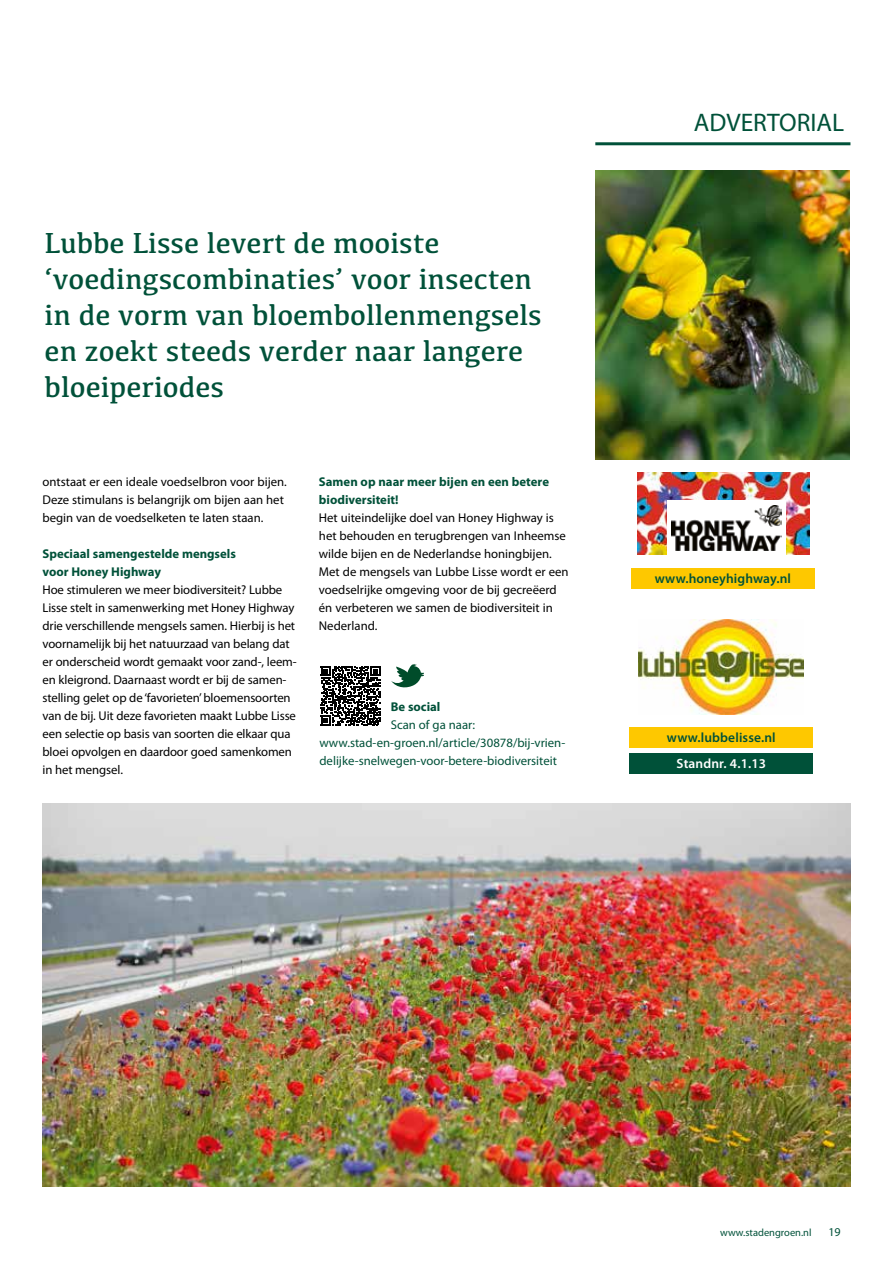
<style>
.page{position:relative;width:893px;height:1263px;background:#fff}
.page>*{position:absolute;margin:0;border:0;box-sizing:border-box;transform-origin:0 0}
.t1{font:30px/36px "Kefa";color:#005139}
.t2{font:25.5px "Myriad Pro";color:#005139}
.t3{font:600 13.5px "Myriad Pro";letter-spacing:.01em;color:#005139}
.t4{font:600 13.5px "Myriad Pro";letter-spacing:.01em;color:#fff}
.t5{font:12.75px/18px "Myriad Pro";letter-spacing:-.01em;color:#000}
.t6{font:12.75px/18px "Myriad Pro";color:#005139}
.t7{font:700 12.75px/18px "Myriad Pro";color:#005139}
.t8{font:12px "Myriad Pro";color:#005139}
.t9{font:10.5px "Myriad Pro";color:#005139}
</style>
<div class="page">
<hr style="left:595px;top:142px;width:255px;height:3px;background:#005139">
<img style="left:639px;top:620px;width:164px;height:94px">
<img style="left:43px;top:804px;width:808px;height:382px">
<img style="left:595px;top:170px;width:254px;height:289px">
<div style="left:629px;top:727px;width:184px;height:20px;background:#fec800"></div>
<div style="left:629px;top:753px;width:184px;height:20px;background:#005139"></div>
<div style="left:631px;top:568px;width:184px;height:20px;background:#fec800"></div>
<img style="left:637px;top:472px;width:172px;height:83px">
<div style="left:667px;top:499px;width:119px;height:61px;background:#fff"></div>
<img style="left:671px;top:505px;width:111px;height:45px">
<svg style="left:321px;top:666px;width:60px;height:60px"></svg>
<svg style="left:391px;top:664px;width:33px;height:23px"></svg>
<h1 class="t1" style="left:45px;top:224px;width:499px">Lubbe Lisse levert de mooiste ‘voedingscombinaties’ voor insecten in de vorm van bloembollenmengsels en zoekt steeds verder naar langere bloeiperiodes</h1>
<p class="t5" style="left:43px;top:473px;width:246px">ontstaat er een ideale voedselbron voor bijen.<br>Deze stimulans is belangrijk om bijen aan het begin van de voedselketen te laten staan.</p>
<p class="t7" style="left:43px;top:544px;width:195px">Speciaal samengestelde mengsels voor Honey Highway</p>
<p class="t5" style="left:43px;top:581px;width:256px">Hoe stimuleren we meer biodiversiteit? Lubbe Lisse stelt in samenwerking met Honey Highway drie verschillende mengsels samen. Hierbij is het voornamelijk bij het natuurzaad van belang dat er onderscheid wordt gemaakt voor zand-, leem&shy;en kleigrond. Daarnaast wordt er bij de samen&shy;stelling gelet op de ‘favorieten’ bloemensoorten van de bij. Uit deze favorieten maakt Lubbe Lisse een selectie op basis van soorten die elkaar qua bloei opvolgen en daardoor goed samenkomen in het mengsel.</p>
<p class="t7" style="left:319px;top:472px;width:232px">Samen op naar meer bijen en een betere biodiversiteit!</p>
<p class="t5" style="left:319px;top:509px;width:251px">Het uiteindelijke doel van Honey Highway is het behouden en terugbrengen van Inheemse wilde bijen en de Nederlandse honingbijen.<br>Met de mengsels van Lubbe Lisse wordt er een voedselrijke omgeving voor de bij gecreëerd én verbeteren we samen de biodiversiteit in Nederland.</p>
<p class="t7" style="left:391px;top:697px;width:51px">Be social</p>
<p class="t6" style="left:319px;top:716px;width:247px;text-indent:71px">Scan of ga naar: www.stad-en-groen.nl/article/30878/bij-vrien&shy;delijke-snelwegen-voor-betere-biodiversiteit</p>
<h2 class="t2" style="left:694px;top:107px;width:152px">ADVERTORIAL</h2>
<p class="t3" style="left:655px;top:570px;width:138px">www.honeyhighway.nl</p>
<p class="t3" style="left:667px;top:729px;width:110px">www.lubbelisse.nl</p>
<p class="t4" style="left:677px;top:755px;width:91px">Standnr. 4.1.13</p>
<p class="t9" style="left:720px;top:1226px;width:93px">www.stadengroen.nl</p>
<p class="t8" style="left:828px;top:1224px;width:14px">19</p>
</div>
